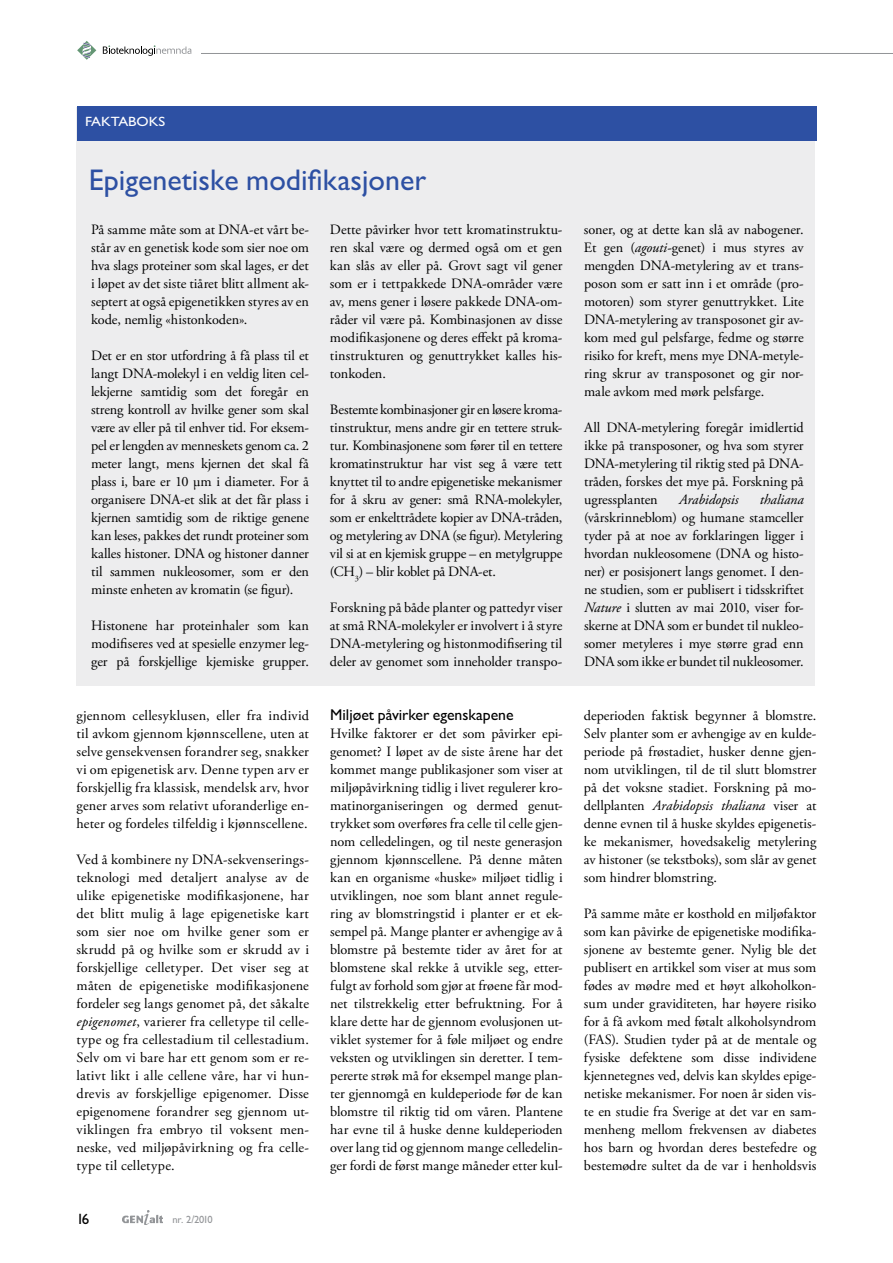
<style>
.page{position:relative;width:893px;height:1263px;background:#fff}
.page>*{position:absolute;margin:0;border:0;box-sizing:border-box;transform-origin:0 0}
.t1{font:500 30px "Garrison Sans";color:#2d50a3}
.t2{font:500 15.75px "Garrison Sans";letter-spacing:-.005em;color:#000}
.t3{font:500 15px "Garrison Sans";color:#000}
.t4{font:14.25px/18px "Adobe Garamond Pro";color:#000;text-align:justify}
.t5{font:italic 14.25px "Adobe Garamond Pro";letter-spacing:-.005em;color:#000}
.t6{font:500 13.5px "Garrison Sans";color:#fff;scale:1.1 1}
.t7{font:500 10.5px "Garrison Sans";letter-spacing:-.07em;color:#939598}
.s1{font-style:italic}
</style>
<div class="page">
<img style="left:122px;top:1210px;width:41px;height:15px">
<hr style="left:150px;top:53px;width:743px;height:1px;background:#939598">
<div style="left:73px;top:35px;width:128px;height:25px;background:#fff"></div>
<svg style="left:103px;top:45px;width:88px;height:11px"></svg>
<svg style="left:77px;top:41px;width:20px;height:19px"></svg>
<div style="left:77px;top:107px;width:738px;height:579px;background:#ededee"></div>
<div style="left:77px;top:107px;width:739px;height:34px;background:#2d50a3"></div>
<p class="t6" style="left:85px;top:113px;width:75px">FAKTABOKS</p>
<h1 class="t1" style="left:89px;top:163px;width:339px">Epigenetiske modifikasjoner</h1>
<p class="t4" style="left:91px;top:221px;width:219px">På samme måte som at DNA-et vårt be&shy;står av en genetisk kode som sier noe om hva slags proteiner som skal lages, er det i løpet av det siste tiåret blitt allment ak&shy;septert at også epigenetikken styres av en kode, nemlig «histonkoden».</p>
<p class="t4" style="left:91px;top:347px;width:219px">Det er en stor utfordring å få plass til et langt DNA-molekyl i en veldig liten cel&shy;lekjerne samtidig som det foregår en streng kontroll av hvilke gener som skal være av eller på til enhver tid. For eksem&shy;pel er lengden av menneskets genom ca. 2 meter langt, mens kjernen det skal få plass i, bare er 10 µm i diameter. For å organisere DNA-et slik at det får plass i kjernen samtidig som de riktige genene kan leses, pakkes det rundt proteiner som kalles histoner. DNA og histoner danner til sammen nukleosomer, som er den minste enheten av kromatin (se figur).</p>
<p class="t4" style="left:91px;top:617px;width:219px">Histonene har proteinhaler som kan modifiseres ved at spesielle enzymer leg&shy;ger på forskjellige kjemiske grupper.</p>
<p class="t4" style="left:77px;top:707px;width:234px">gjennom cellesyklusen, eller fra individ til avkom gjennom kjønnscellene, uten at selve gensekvensen forandrer seg, snakker vi om epigenetisk arv. Denne typen arv er forskjellig fra klassisk, mendelsk arv, hvor gener arves som relativt uforanderlige en&shy;heter og fordeles tilfeldig i kjønnscellene.</p>
<p class="t4" style="left:77px;top:851px;width:234px">Ved å kombinere ny DNA-sekvenserings&shy;teknologi med detaljert analyse av de ulike epigenetiske modifikasjonene, har det blitt mulig å lage epigenetiske kart som sier noe om hvilke gener som er skrudd på og hvilke som er skrudd av i forskjellige celletyper. Det viser seg at måten de epigenetiske modifikasjonene fordeler seg langs genomet på, det såkalte <span class="s1">epigenomet</span>, varierer fra celletype til celle&shy;type og fra cellestadium til cellestadium.<br>Selv om vi bare har ett genom som er re&shy;lativt likt i alle cellene våre, har vi hun&shy;drevis av forskjellige epigenomer. Disse epigenomene forandrer seg gjennom ut&shy;viklingen fra embryo til voksent men&shy;neske, ved miljøpåvirkning og fra celle&shy;type til celletype.</p>
<p class="t3" style="left:77px;top:1210px;width:14px">16</p>
<p class="t7" style="left:172px;top:1214px;width:42px">nr. 2/2010</p>
<p class="t4" style="left:330px;top:221px;width:234px">Dette påvirker hvor tett kromatinstruktu&shy;ren skal være og dermed også om et gen kan slås av eller på. Grovt sagt vil gener som er i tettpakkede DNA-områder være av, mens gener i løsere pakkede DNA-om&shy;råder vil være på. Kombinasjonen av disse modifikasjonene og deres effekt på kroma&shy;tinstrukturen og genuttrykket kalles his&shy;tonkoden.</p>
<p class="t4" style="left:330px;top:401px;width:234px">Bestemte kombinasjoner gir en løsere kroma&shy;tinstruktur, mens andre gir en tettere struk&shy;tur. Kombinasjonene som fører til en tettere kromatinstruktur har vist seg å være tett knyttet til to andre epigenetiske mekanismer for å skru av gener: små RNA-molekyler, som er enkelttrådete kopier av DNA-tråden, og metylering av DNA (se figur). Metylering vil si at en kjemisk gruppe – en metylgruppe (CH<sub>3</sub>) – blir koblet på DNA-et.</p>
<p class="t4" style="left:330px;top:599px;width:234px">Forskning på både planter og pattedyr viser at små RNA-molekyler er involvert i å styre DNA-metylering og histonmodifisering til deler av genomet som inneholder transpo-</p>
<p class="t2" style="left:330px;top:706px;width:185px">Miljøet påvirker egenskapene</p>
<p class="t4" style="left:330px;top:725px;width:234px">Hvilke faktorer er det som påvirker epi&shy;genomet? I løpet av de siste årene har det kommet mange publikasjoner som viser at miljøpåvirkning tidlig i livet regulerer kro&shy;matinorganiseringen og dermed genut&shy;trykket som overføres fra celle til celle gjen&shy;nom celledelingen, og til neste generasjon gjennom kjønnscellene. På denne måten kan en organisme «huske» miljøet tidlig i utviklingen, noe som blant annet regule&shy;ring av blomstringstid i planter er et ek&shy;sempel på. Mange planter er avhengige av å blomstre på bestemte tider av året for at blomstene skal rekke å utvikle seg, etter&shy;fulgt av forhold som gjør at frøene får mod&shy;net tilstrekkelig etter befruktning. For å klare dette har de gjennom evolusjonen ut&shy;viklet systemer for å føle miljøet og endre veksten og utviklingen sin deretter. I tem&shy;pererte strøk må for eksempel mange plan&shy;ter gjennomgå en kuldeperiode før de kan blomstre til riktig tid om våren. Plantene har evne til å huske denne kuldeperioden over lang tid og gjennom mange celledelin&shy;ger fordi de først mange måneder etter kul-</p>
<p class="t4" style="left:584px;top:221px;width:221px">soner, og at dette kan slå av nabogener.<br>Et gen (<span class="s1">agouti</span>-genet) i mus styres av mengden DNA-metylering av et trans&shy;poson som er satt inn i et område (pro&shy;motoren) som styrer genuttrykket. Lite DNA-metylering av transposonet gir av&shy;kom med gul pelsfarge, fedme og større risiko for kreft, mens mye DNA-metyle&shy;ring skrur av transposonet og gir nor&shy;male avkom med mørk pelsfarge.</p>
<p class="t4" style="left:584px;top:419px;width:221px">All DNA-metylering foregår imidlertid ikke på transposoner, og hva som styrer DNA-metylering til riktig sted på DNA&shy;tråden, forskes det mye på. Forskning på ugressplanten</p>
<p class="t5" style="left:679px;top:491px;width:61px">Arabidopsis</p>
<p class="t5" style="left:760px;top:491px;width:45px">thaliana</p>
<p class="t4" style="left:584px;top:509px;width:221px">(vårskrinneblom) og humane stamceller tyder på at noe av forklaringen ligger i hvordan nukleosomene (DNA og histo&shy;ner) er posisjonert langs genomet. I den&shy;ne studien, som er publisert i tidsskriftet <span class="s1">Nature</span> i slutten av mai 2010, viser for&shy;skerne at DNA som er bundet til nukleo&shy;somer metyleres i mye større grad enn DNA som ikke er bundet til nukleosomer.</p>
<p class="t4" style="left:584px;top:707px;width:234px">deperioden faktisk begynner å blomstre.<br>Selv planter som er avhengige av en kulde&shy;periode på frøstadiet, husker denne gjen&shy;nom utviklingen, til de til slutt blomstrer på det voksne stadiet. Forskning på mo&shy;dellplanten <span class="s1">Arabidopsis thaliana</span> viser at denne evnen til å huske skyldes epigenetis&shy;ke mekanismer, hovedsakelig metylering av histoner (se tekstboks), som slår av genet som hindrer blomstring.</p>
<p class="t4" style="left:584px;top:905px;width:234px">På samme måte er kosthold en miljøfaktor som kan påvirke de epigenetiske modifika&shy;sjonene av bestemte gener. Nylig ble det publisert en artikkel som viser at mus som fødes av mødre med et høyt alkoholkon&shy;sum under graviditeten, har høyere risiko for å få avkom med føtalt alkoholsyndrom (FAS). Studien tyder på at de mentale og fysiske defektene som disse individene kjennetegnes ved, delvis kan skyldes epige&shy;netiske mekanismer. For noen år siden vis&shy;te en studie fra Sverige at det var en sam&shy;menheng mellom frekvensen av diabetes hos barn og hvordan deres bestefedre og bestemødre sultet da de var i henholdsvis</p>
</div>
